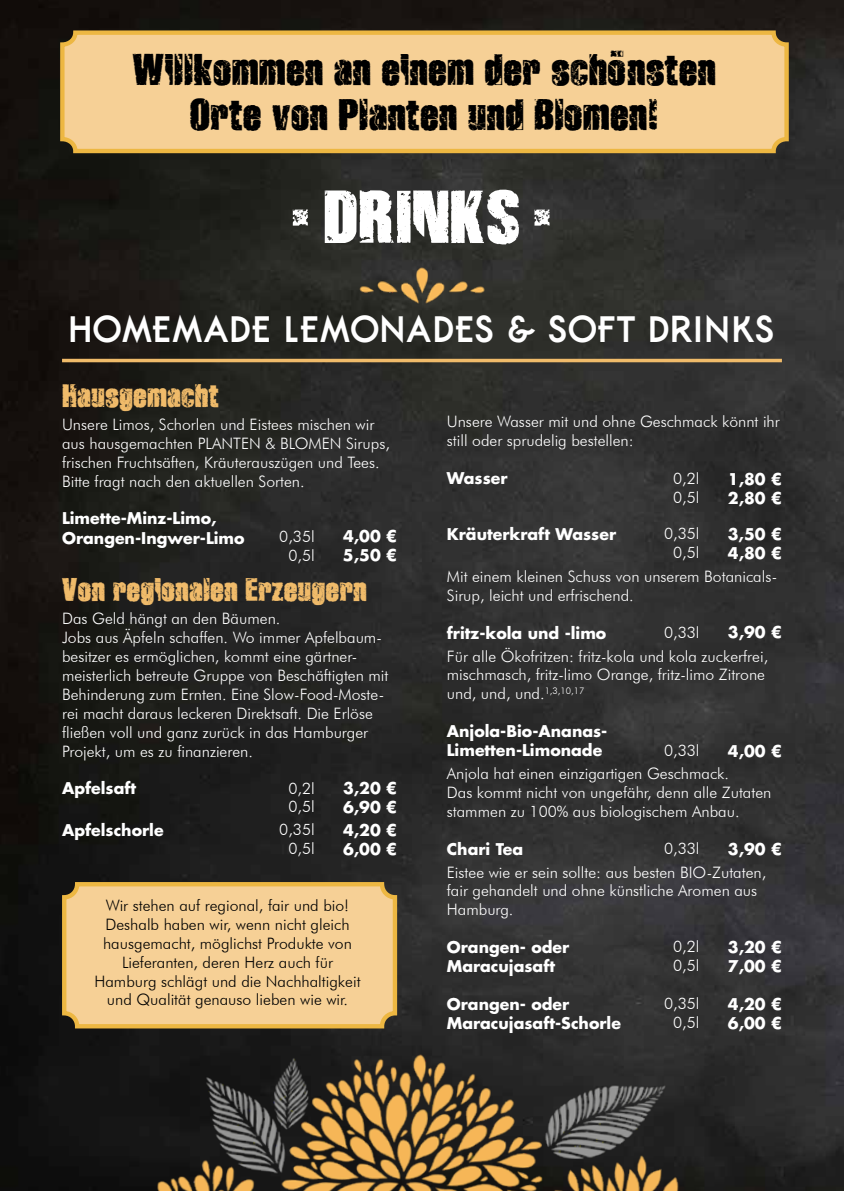
<style>
.page{position:relative;width:844px;height:1191px;background:#fff}
.page>*{position:absolute;margin:0;border:0;box-sizing:border-box;transform-origin:0 0}
.t1{font:73.85px "Disintegration";color:#fff}
.t2{font:43.75px/45.5px "Disintegration";color:#000;text-align:center}
.t3{font:700 35px "Belgrad";letter-spacing:-.04em;color:#fff}
.t4{font:32.38px "Disintegration";color:#f0bb6a}
.t5{font:300 15.75px/18.9px "Futura BT";color:#fff}
.t6{font:700 15.75px/18.9px "Futura";color:#fff}
.t7{font:300 15.75px/18.9px "Futura BT";color:#000;text-align:center}
</style>
<div class="page">
<img style="left:0;top:0;width:843px;height:1191px">
<svg style="left:60px;top:880px;width:339px;height:150px;background:#edc88c"></svg>
<img style="left:76px;top:1019px;width:692px;height:172px">
<img style="left:351px;top:264px;width:141px;height:43px">
<hr style="left:62px;top:359px;width:719px;height:3px;background:#f0bb6a">
<svg style="left:58px;top:28px;width:732px;height:127px;background:#ebc689"></svg>
<h2 class="t2" style="left:133px;top:45px;width:585px">Willkommen an einem der schönsten<br>Orte von Planten und Blomen!</h2>
<h1 class="t1" style="left:289px;top:169px;width:267px"><sup>.</sup> DRINKS <sup>.</sup></h1>
<h3 class="t3" style="left:71px;top:311px;width:708px">HOMEMADE LEMONADES &amp; SOFT DRINKS</h3>
<h3 class="t4" style="left:62px;top:375px;width:158px">Hausgemacht</h3>
<p class="t5" style="left:62px;top:414px;width:329px">Unsere Limos, Schorlen und Eistees mischen wir aus hausgemachten PLANTEN &amp; BLOMEN Sirups, frischen Fruchtsäften, Kräuterauszügen und Tees.<br>Bitte fragt nach den aktuellen Sorten.</p>
<p class="t6" style="left:62px;top:508px;width:184px">Limette-Minz-Limo,<br>Orangen-Ingwer-Limo</p>
<h3 class="t4" style="left:62px;top:569px;width:306px">Von regionalen Erzeugern</h3>
<p class="t5" style="left:62px;top:609px;width:328px">Das Geld hängt an den Bäumen.<br>Jobs aus Äpfeln schaffen. Wo immer Apfelbaum&shy;besitzer es ermöglichen, kommt eine gärtner&shy;meisterlich betreute Gruppe von Beschäftigten mit Behinderung zum Ernten. Eine Slow-Food-Moste&shy;rei macht daraus leckeren Direktsaft. Die Erlöse fließen voll und ganz zurück in das Hamburger Projekt, um es zu finanzieren.</p>
<p class="t6" style="left:62px;top:778px;width:76px">Apfelsaft</p>
<p class="t6" style="left:62px;top:820px;width:103px">Apfelschorle</p>
<p class="t5" style="left:279px;top:526px;width:37px;text-align:center">0,35l<br>0,5l</p>
<p class="t6" style="left:343px;top:527px;width:56px">4,00 €<br>5,50 €</p>
<p class="t5" style="left:288px;top:778px;width:28px">0,2l<br>0,5l</p>
<p class="t5" style="left:279px;top:820px;width:37px;text-align:center">0,35l<br>0,5l</p>
<p class="t6" style="left:343px;top:778px;width:56px">3,20 €<br>6,90 €</p>
<p class="t6" style="left:343px;top:820px;width:56px">4,20 €<br>6,00 €</p>
<p class="t7" style="left:94px;top:895px;width:267px">Wir stehen auf regional, fair und bio!<br>Deshalb haben wir, wenn nicht gleich hausgemacht, möglichst Produkte von Lieferanten, deren Herz auch für Hamburg schlägt und die Nachhaltigkeit und Qualität genauso lieben wie wir.</p>
<p class="t5" style="left:446px;top:412px;width:334px">Unsere Wasser mit und ohne Geschmack könnt ihr still oder sprudelig bestellen:</p>
<p class="t6" style="left:446px;top:468px;width:62px">Wasser</p>
<p class="t5" style="left:673px;top:469px;width:28px">0,2l<br>0,5l</p>
<p class="t5" style="left:664px;top:524px;width:37px;text-align:center">0,35l<br>0,5l</p>
<p class="t6" style="left:727px;top:469px;width:56px">1,80 €<br>2,80 €</p>
<p class="t6" style="left:727px;top:524px;width:56px">3,50 €<br>4,80 €</p>
<p class="t6" style="left:446px;top:525px;width:171px">Kräuterkraft Wasser</p>
<p class="t5" style="left:446px;top:567px;width:332px">Mit einem kleinen Schuss von unserem Botanicals-<br>Sirup, leicht und erfrischend.</p>
<p class="t6" style="left:446px;top:623px;width:161px">fritz-kola und -limo</p>
<p class="t5" style="left:446px;top:646px;width:323px">Für alle Ökofritzen: fritz-kola und kola zuckerfrei, mischmasch, fritz-limo Orange, fritz-limo Zitrone und, und, und.<sup>1,3,10,17</sup></p>
<p class="t6" style="left:446px;top:721px;width:162px">Anjola-Bio-Ananas-<br>Limetten-Limonade</p>
<p class="t5" style="left:446px;top:764px;width:326px">Anjola hat einen einzigartigen Geschmack.<br>Das kommt nicht von ungefähr, denn alle Zutaten stammen zu 100% aus biologischem Anbau.</p>
<p class="t6" style="left:446px;top:839px;width:78px">Chari Tea</p>
<p class="t5" style="left:446px;top:862px;width:321px">Eistee wie er sein sollte: aus besten BIO-Zutaten, fair gehandelt und ohne künstliche Aromen aus<br>Hamburg.</p>
<p class="t6" style="left:446px;top:937px;width:124px">Orangen- oder<br>Maracujasaft</p>
<p class="t6" style="left:446px;top:994px;width:176px">Orangen- oder<br>Maracujasaft-Schorle</p>
<p class="t5" style="left:664px;top:622px;width:37px">0,33l</p>
<p class="t6" style="left:727px;top:623px;width:56px">3,90 €</p>
<p class="t5" style="left:664px;top:741px;width:37px">0,33l</p>
<p class="t6" style="left:727px;top:741px;width:56px">4,00 €</p>
<p class="t5" style="left:664px;top:839px;width:37px">0,33l</p>
<p class="t6" style="left:727px;top:839px;width:56px">3,90 €</p>
<p class="t5" style="left:673px;top:937px;width:28px">0,2l<br>0,5l</p>
<p class="t5" style="left:664px;top:994px;width:37px;text-align:center">0,35l<br>0,5l</p>
<p class="t6" style="left:727px;top:937px;width:56px">3,20 €<br>7,00 €</p>
<p class="t6" style="left:727px;top:994px;width:56px">4,20 €<br>6,00 €</p>
</div>
